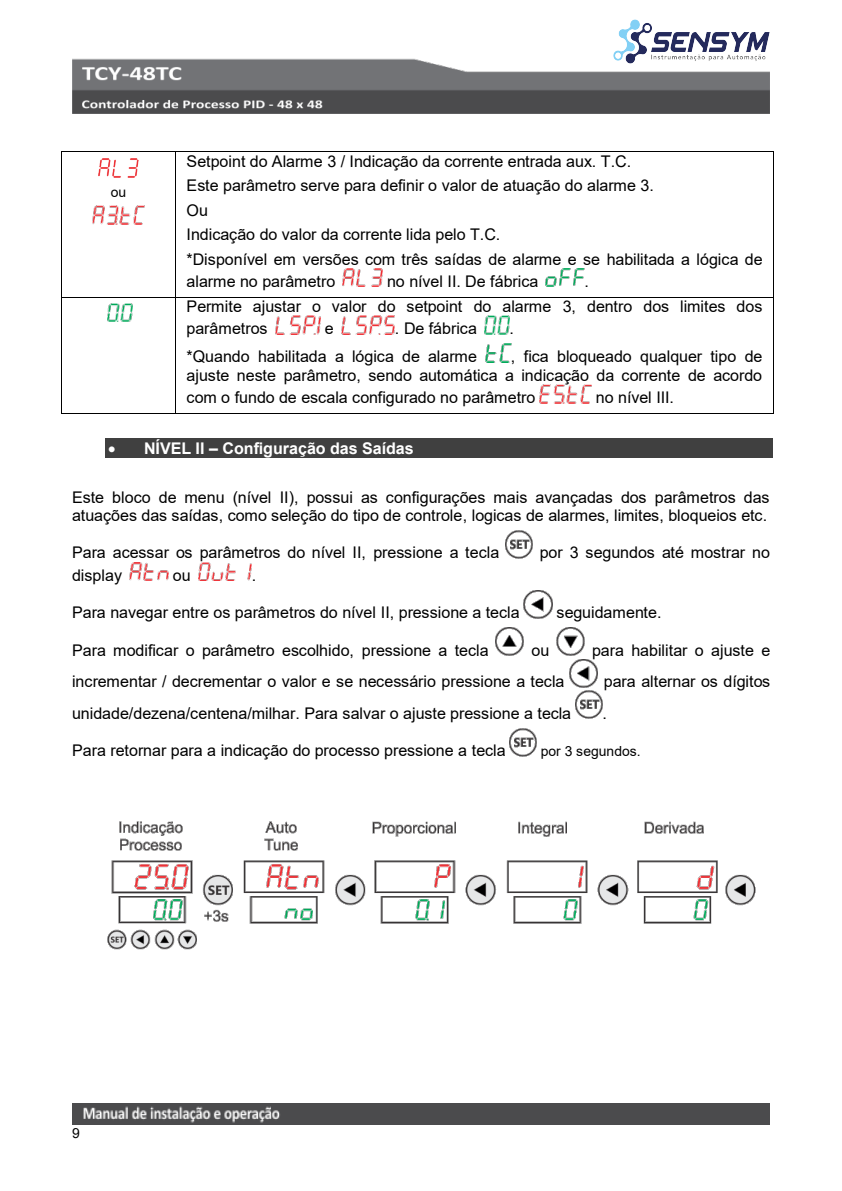
<style>
.page{position:relative;width:842px;height:1191px;background:#fff}
.page>*{position:absolute;margin:0;border:0;box-sizing:border-box;transform-origin:0 0}
.t1{font:16px/24.4px "Arial";letter-spacing:-.005em;color:#000}
.t2{font:700 16px "Arial";color:#fff}
.t3{font:14px "Arial";letter-spacing:-.005em;color:#000}
.s1{font-style:inherit}
</style>
<div class="page">
<img style="left:72px;top:58px;width:697px;height:55px">
<img style="left:72px;top:1103px;width:698px;height:21px">
<img style="left:99px;top:158px;width:39px;height:20px">
<hr style="left:62px;top:151px;width:113px;height:1px;background:#000">
<hr style="left:176px;top:151px;width:597px;height:1px;background:#000">
<hr style="left:61px;top:152px;width:1px;height:144px;background:#000">
<hr style="left:175px;top:152px;width:1px;height:144px;background:#000">
<hr style="left:773px;top:152px;width:1px;height:144px;background:#000">
<hr style="left:62px;top:296px;width:113px;height:1px;background:#000">
<hr style="left:176px;top:296px;width:597px;height:1px;background:#000">
<hr style="left:61px;top:297px;width:1px;height:115px;background:#000">
<hr style="left:62px;top:412px;width:113px;height:1px;background:#000">
<hr style="left:175px;top:297px;width:1px;height:115px;background:#000">
<hr style="left:176px;top:412px;width:597px;height:1px;background:#000">
<hr style="left:773px;top:297px;width:1px;height:115px;background:#000">
<div style="left:105px;top:438px;width:668px;height:19px;background:#404040"></div>
<img style="left:93px;top:206px;width:51px;height:18px">
<img style="left:342px;top:268px;width:41px;height:19px">
<img style="left:546px;top:268px;width:39px;height:19px">
<img style="left:107px;top:303px;width:26px;height:19px">
<img style="left:275px;top:316px;width:45px;height:18px">
<img style="left:341px;top:316px;width:53px;height:18px">
<img style="left:484px;top:316px;width:26px;height:18px">
<img style="left:486px;top:344px;width:25px;height:18px">
<img style="left:540px;top:384px;width:51px;height:19px">
<img style="left:506px;top:530px;width:27px;height:28px">
<img style="left:129px;top:562px;width:39px;height:19px">
<img style="left:198px;top:562px;width:54px;height:19px">
<img style="left:524px;top:590px;width:28px;height:28px">
<img style="left:496px;top:628px;width:28px;height:28px">
<img style="left:556px;top:628px;width:28px;height:28px">
<img style="left:570px;top:659px;width:28px;height:28px">
<img style="left:576px;top:690px;width:27px;height:29px">
<img style="left:510px;top:728px;width:27px;height:28px">
<img style="left:107px;top:821px;width:649px;height:129px">
<div style="left:510px;top:15px;width:308px;height:52px;background:#fff"></div>
<img style="left:605px;top:19px;width:165px;height:83px">
<p class="t1" style="left:187px;top:149px;width:578px">Setpoint do Alarme 3 / Indicação da corrente entrada aux. T.C.<br>Este parâmetro serve para definir o valor de atuação do alarme 3.<br>Ou<br>Indicação do valor da corrente lida pelo T.C.<br>*Disponível em versões com três saídas de alarme e se habilitada a lógica de</p>
<p class="t1" style="left:187px;top:269px;width:150px">alarme no parâmetro</p>
<p class="t1" style="left:387px;top:269px;width:153px">no nível II. De fábrica</p>
<p class="t3" style="left:111px;top:182px;width:17px">ou</p>
<p class="t1" style="left:187px;top:268px;width:577px;line-height:25.4px;text-indent:398px">.<br>Permite ajustar o valor do setpoint do alarme 3, dentro dos limites dos</p>
<p class="t1" style="left:187px;top:316px;width:82px">parâmetros</p>
<p class="t1" style="left:325px;top:316px;width:10px">e</p>
<p class="t1" style="left:395px;top:316px;width:84px">. De fábrica</p>
<p class="t1" style="left:509px;top:316px;width:6px">.</p>
<p class="t1" style="left:187px;top:344px;width:292px">*Quando habilitada a lógica de alarme</p>
<p class="t1" style="left:187px;top:347px;width:577px;line-height:18.2px;text-align:right">, fica bloqueado qualquer tipo de<br>ajuste neste parâmetro, sendo automática a indicação da corrente de acordo</p>
<p class="t1" style="left:187px;top:385px;width:350px">com o fundo de escala configurado no parâmetro</p>
<p class="t1" style="left:596px;top:385px;width:80px">no nível III.</p>
<p class="t2" style="left:108px;top:437px;width:307px">• NÍVEL II <span class="s1">–</span> Configuração das Saídas</p>
<p class="t1" style="left:72px;top:488px;width:699px;line-height:18.2px">Este bloco de menu (nível II), possui as configurações mais avançadas dos parâmetros das atuações das saídas, como seleção do tipo de controle, logicas de alarmes, limites, bloqueios etc.</p>
<p class="t1" style="left:72px;top:540px;width:429px">Para acessar os parâmetros do nível II, pressione a tecla</p>
<p class="t1" style="left:540px;top:540px;width:232px">por 3 segundos até mostrar no</p>
<p class="t1" style="left:72px;top:562px;width:52px">display</p>
<p class="t1" style="left:173px;top:562px;width:19px">ou</p>
<p class="t1" style="left:252px;top:562px;width:6px">.</p>
<p class="t1" style="left:72px;top:600px;width:449px">Para navegar entre os parâmetros do nível II, pressione a tecla</p>
<p class="t1" style="left:557px;top:600px;width:106px">seguidamente.</p>
<p class="t1" style="left:72px;top:638px;width:418px">Para modificar o parâmetro escolhido, pressione a tecla</p>
<p class="t1" style="left:532px;top:638px;width:19px">ou</p>
<p class="t1" style="left:592px;top:638px;width:180px">para habilitar o ajuste e</p>
<p class="t1" style="left:72px;top:669px;width:494px">incrementar / decrementar o valor e se necessário pressione a tecla</p>
<p class="t1" style="left:604px;top:669px;width:168px">para alternar os dígitos</p>
<p class="t1" style="left:72px;top:701px;width:501px">unidade/dezena/centena/milhar. Para salvar o ajuste pressione a tecla</p>
<p class="t1" style="left:602px;top:701px;width:6px">.</p>
<p class="t1" style="left:72px;top:738px;width:435px">Para retornar para a indicação do processo pressione a tecla</p>
<p class="t3" style="left:541px;top:741px;width:102px">por 3 segundos.</p>
<p class="t3" style="left:72px;top:1123px;width:9px">9</p>
</div>
